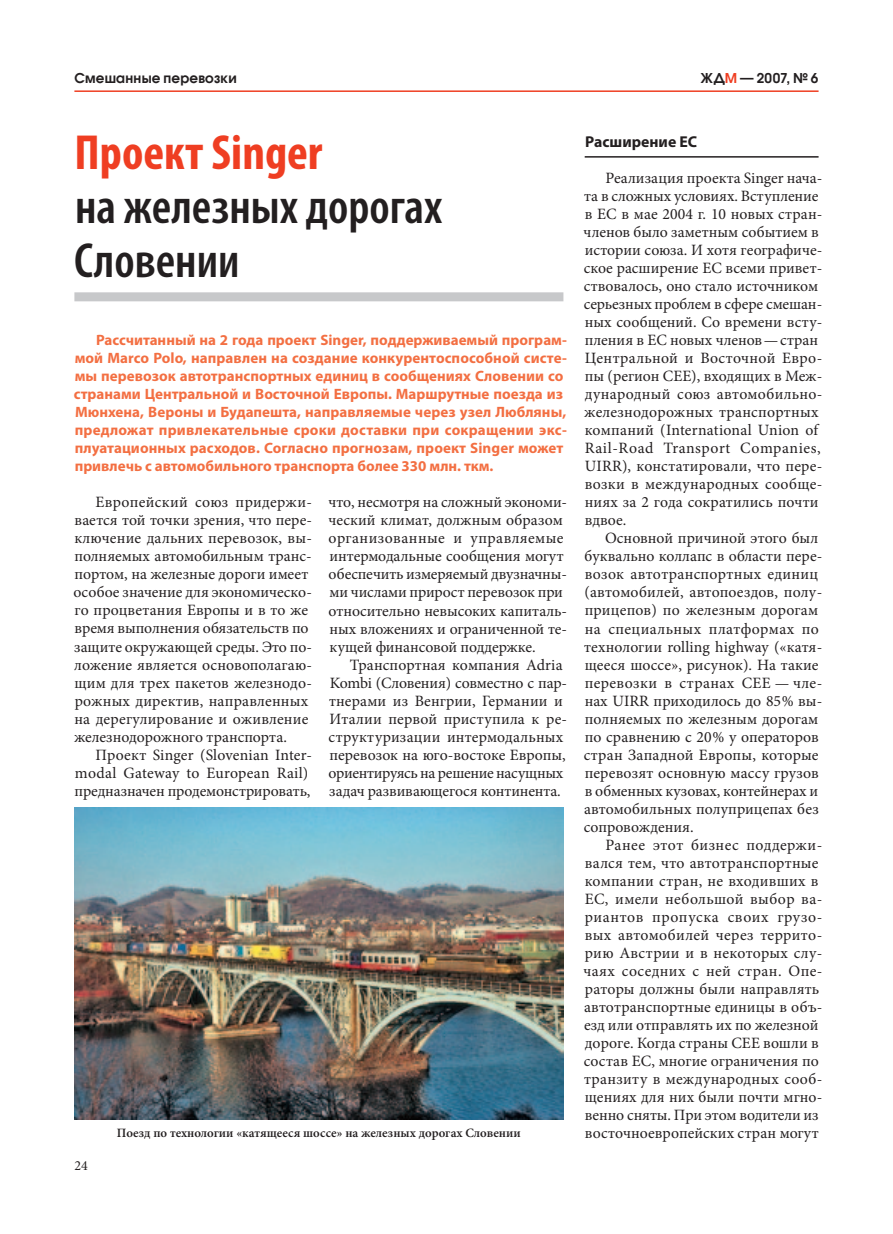
<style>
.page{position:relative;width:893px;height:1234px;background:#fff}
.page>*{position:absolute;margin:0;border:0;box-sizing:border-box;transform-origin:0 0}
.t1{font:600 condensed 49.5px/54px "Myriad Pro";color:#231f20}
.t2{font:700 condensed 49.5px "Myriad Pro";color:#ef3e22}
.t3{font:15.75px/18px "Minion Pro";letter-spacing:.005em;color:#231f20}
.t4{font:700 15.75px "Myriad Pro";color:#231f20}
.t5{font:700 15px/18px "Myriad Pro";color:#f36f42}
.t6{font:13.95px "Minion Pro";color:#231f20}
.t7{font:600 13.5px "Avant Garde Gothic C";letter-spacing:.015em;color:#231f20}
.t8{font:600 12.75px "Minion Pro";color:#231f20}
.s1{color:#ef3e22}
</style>
<div class="page">
<hr style="left:74px;top:90px;width:745px;height:2px;background:#ef3e22">
<hr style="left:585px;top:156px;width:234px;height:1px;background:#231f20">
<img style="left:74px;top:807px;width:489px;height:312px">
<div style="left:74px;top:292px;width:489px;height:9px;background:#c7c8ca"></div>
<p class="t7" style="left:74px;top:70px;width:164px">Смешанные перевозки</p>
<p class="t7" style="left:701px;top:70px;width:119px">ЖД<span class="s1">М</span> — 2007, № 6</p>
<h1 class="t2" style="left:75px;top:125px;width:249px">Проект Singer</h1>
<h1 class="t1" style="left:74px;top:181px;width:370px">на железных дорогах<br>Словении</h1>
<p class="t5" style="left:74px;top:330px;width:495px;text-indent:22px">Рассчитанный на 2 года проект Singer, поддерживаемый програм&shy;мой Marco Polo, направлен на создание конкурентоспособной систе&shy;мы перевозок автотранспортных единиц в сообщениях Словении со странами Центральной и Восточной Европы. Маршрутные поезда из Мюнхена, Вероны и Будапешта, направляемые через узел Любляны, предложат привлекательные сроки доставки при сокращении экс&shy;плуатационных расходов. Согласно прогнозам, проект Singer может привлечь с автомобильного транспорта более 330 млн. ткм.</p>
<p class="t3" style="left:73px;top:493px;width:240px;text-indent:22px">Европейский союз придержи&shy;вается той точки зрения, что пере&shy;ключение дальних перевозок, вы&shy;полняемых автомобильным транс&shy;портом, на железные дороги имеет особое значение для экономическо&shy;го процветания Европы и в то же время выполнения обязательств по защите окружающей среды. Это по&shy;ложение является основополагаю&shy;щим для трех пакетов железнодо&shy;рожных директив, направленных на дерегулирование и оживление железнодорожного транспорта.</p>
<p class="t3" style="left:74px;top:745px;width:239px;text-indent:21px">Проект Singer (Slovenian Inter&shy;modal Gateway to European Rail) предназначен продемонстрировать,</p>
<p class="t3" style="left:328px;top:493px;width:240px">что, несмотря на сложный экономи&shy;ческий климат, должным образом организованные и управляемые интермодальные сообщения могут обеспечить измеряемый двузначны&shy;ми числами прирост перевозок при относительно невысоких капиталь&shy;ных вложениях и ограниченной те&shy;кущей финансовой поддержке.</p>
<p class="t3" style="left:329px;top:655px;width:240px;text-indent:21px">Транспортная компания Adria<br>Kombi (Словения) совместно с пар&shy;тнерами из Венгрии, Германии и<br>Италии первой приступила к ре&shy;структуризации интермодальных перевозок на юго-востоке Европы, ориентируясь на решение насущных задач развивающегося континента.</p>
<p class="t4" style="left:585px;top:131px;width:114px">Расширение ЕС</p>
<p class="t3" style="left:584px;top:169px;width:240px;text-indent:22px">Реализация проекта Singer нача&shy;та в сложных условиях. Вступление в ЕС в мае 2004 г. 10 новых стран&shy;членов было заметным событием в истории союза. И хотя географиче&shy;ское расширение ЕС всеми привет&shy;ствовалось, оно стало источником серьезных проблем в сфере смешан&shy;ных сообщений. Со времени всту&shy;пления в ЕС новых членов—стран<br>Центральной и Восточной Евро&shy;пы (регион СЕЕ), входящих в Меж&shy;дународный союз автомобильно&shy;железнодорожных транспортных компаний (International Union of<br>Rail-Road Transport Companies,<br>UIRR), констатировали, что пере&shy;возки в международных сообще&shy;ниях за 2 года сократились почти вдвое.</p>
<p class="t3" style="left:584px;top:529px;width:240px;text-indent:21px">Основной причиной этого был буквально коллапс в области пере&shy;возок автотранспортных единиц (автомобилей, автопоездов, полу&shy;прицепов) по железным дорогам на специальных платформах по технологии rolling highway («катя&shy;щееся шоссе», рисунок). На такие перевозки в странах CEE — чле&shy;нах UIRR приходилось до 85% вы&shy;полняемых по железным дорогам по сравнению с 20% у операторов стран Западной Европы, которые перевозят основную массу грузов в обменных кузовах, контейнерах и автомобильных полуприцепах без сопровождения.</p>
<p class="t3" style="left:584px;top:835px;width:240px;text-indent:22px">Ранее этот бизнес поддержи&shy;вался тем, что автотранспортные компании стран, не входивших в<br>ЕС, имели небольшой выбор ва&shy;риантов пропуска своих грузо&shy;вых автомобилей через террито&shy;рию Австрии и в некоторых слу&shy;чаях соседних с ней стран. Опе&shy;раторы должны были направлять автотранспортные единицы в объ&shy;езд или отправлять их по железной дороге. Когда страны CEE вошли в состав ЕС, многие ограничения по транзиту в международных сооб&shy;щениях для них были почти мгно&shy;венно сняты. При этом водители из</p>
<p class="t6" style="left:74px;top:1155px;width:15px">24</p>
<p class="t8" style="left:117px;top:1123px;width:405px">Поезд по технологии «катящееся шоссе» на железных дорогах Словении</p>
<p class="t3" style="left:585px;top:1123px;width:235px">восточноевропейских стран могут</p>
</div>
